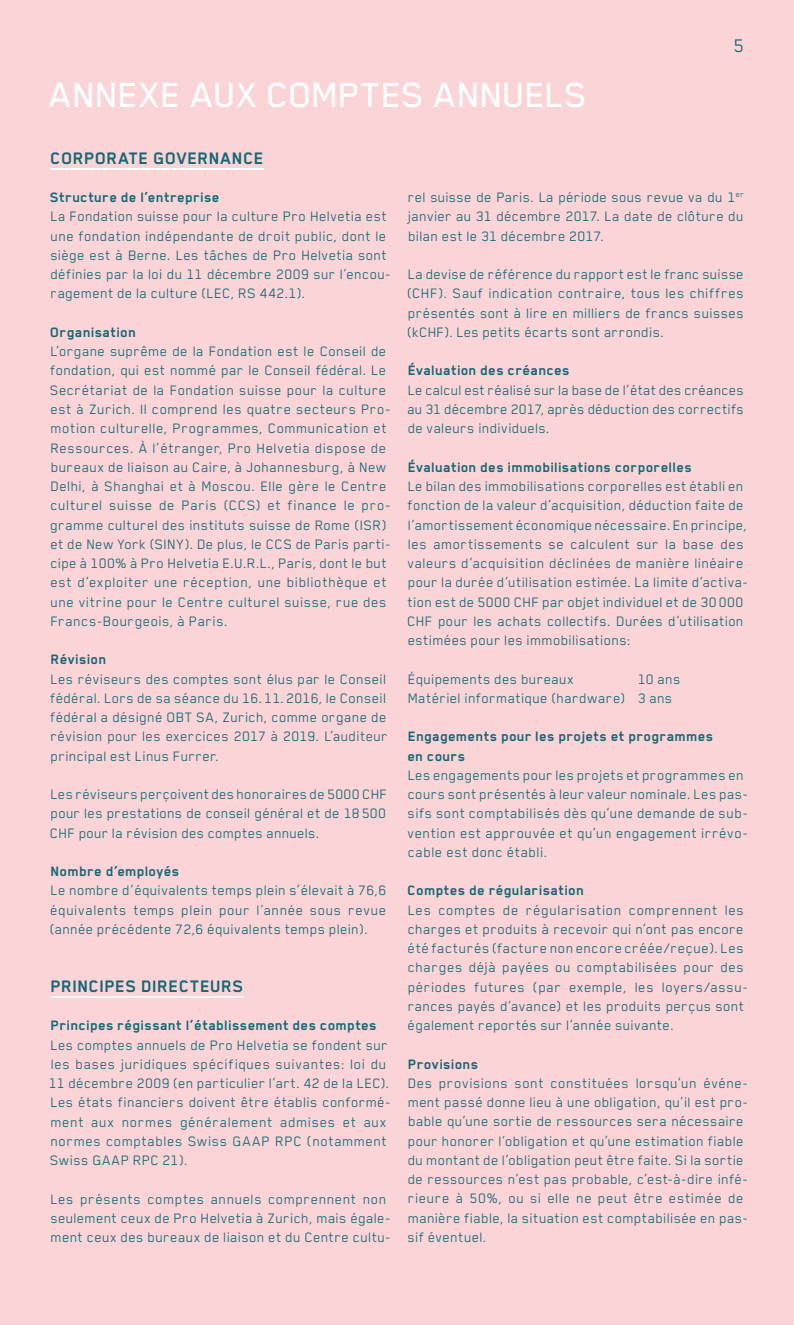
<style>
.page{position:relative;width:794px;height:1325px;background:#fff}
.page>*{position:absolute;margin:0;border:0;box-sizing:border-box;transform-origin:0 0}
.t1{font:40.25px "B Pro Helvetia Medium";color:#fff}
.t2{font:21px "B Pro Helvetia Book";color:#126873}
.t3{font:19.25px "B Pro Helvetia Bold";letter-spacing:.01em;color:#126873}
.t4{font:15.75px/19.2px "B Pro Helvetia Book";letter-spacing:.025em;color:#126873}
.t5{font:15.75px/19.2px "B Pro Helvetia Bold";letter-spacing:.02em;color:#126873}
</style>
<div class="page">
<div style="left:0;top:0;width:794px;height:1324px;background:#fbd4d8"></div>
<hr style="left:51px;top:168px;width:213px;height:2px;background:#fff">
<hr style="left:51px;top:996px;width:193px;height:1px;background:#fff">
<h1 class="t1" style="left:50px;top:73px;width:540px">ANNEXE AUX COMPTES ANNUELS</h1>
<h2 class="t2" style="left:734px;top:35px;width:12px">5</h2>
<p class="t3" style="left:51px;top:147px;width:215px">CORPORATE GOVERNANCE</p>
<p class="t5" style="left:50px;top:188px;width:171px">Structure de l’entreprise</p>
<p class="t4" style="left:51px;top:206px;width:342px">La Fondation suisse pour la culture Pro Helvetia est une fondation indépendante de droit public, dont le siège est à Berne. Les tâches de Pro Helvetia sont définies par la loi du 11 décembre 2009 sur l’encou&shy;ragement de la culture (LEC, RS 442.1).</p>
<p class="t5" style="left:50px;top:322px;width:87px">Organisation</p>
<p class="t4" style="left:50px;top:341px;width:342px">L’organe suprême de la Fondation est le Conseil de fondation, qui est nommé par le Conseil fédéral. Le Secrétariat de la Fondation suisse pour la culture est à Zurich. Il comprend les quatre secteurs Pro&shy;motion culturelle, Programmes, Communication et Ressources. À l’étranger, Pro Helvetia dispose de bureaux de liaison au Caire, à Johannesburg, à New Delhi, à Shanghai et à Moscou. Elle gère le Centre culturel suisse de Paris (CCS) et finance le pro&shy;gramme culturel des instituts suisse de Rome (ISR) et de New York (SINY). De plus, le CCS de Paris parti&shy;cipe à 100% à Pro Helvetia E.U.R.L., Paris, dont le but est d’exploiter une réception, une bibliothèque et une vitrine pour le Centre culturel suisse, rue des Francs-Bourgeois, à Paris.</p>
<p class="t5" style="left:51px;top:649px;width:57px">Révision</p>
<p class="t4" style="left:51px;top:668px;width:339px;text-align:justify">Les réviseurs des comptes sont élus par le Conseil fédéral. Lors de sa séance du 16. 11. 2016, le Conseil fédéral a désigné OBT SA, Zurich, comme organe de révision pour les exercices 2017 à 2019. L’auditeur principal est Linus Furrer.</p>
<p class="t4" style="left:50px;top:784px;width:339px;text-align:justify">Les réviseurs perçoivent des honoraires de 5000 CHF pour les prestations de conseil général et de 18500<br>CHF pour la révision des comptes annuels.</p>
<p class="t5" style="left:51px;top:861px;width:130px">Nombre d’employés</p>
<p class="t4" style="left:50px;top:880px;width:338px;text-align:justify">Le nombre d’équivalents temps plein s’élevait à 76,6 équivalents temps plein pour l’année sous revue (année précédente 72,6 équivalents temps plein).</p>
<p class="t3" style="left:51px;top:975px;width:194px">PRINCIPES DIRECTEURS</p>
<p class="t5" style="left:51px;top:1015px;width:328px">Principes régissant l’établissement des comptes</p>
<p class="t4" style="left:49px;top:1034px;width:343px">Les comptes annuels de Pro Helvetia se fondent sur les bases juridiques spécifiques suivantes: loi du 11 décembre 2009 (en particulier l’art. 42 de la LEC).<br>Les états financiers doivent être établis conformé&shy;ment aux normes généralement admises et aux normes comptables Swiss GAAP RPC (notamment Swiss GAAP RPC 21).</p>
<p class="t4" style="left:51px;top:1188px;width:342px">Les présents comptes annuels comprennent non seulement ceux de Pro Helvetia à Zurich, mais égale&shy;ment ceux des bureaux de liaison et du Centre cultu-</p>
<p class="t4" style="left:408px;top:187px;width:338px;text-align:justify">rel suisse de Paris. La période sous revue va du 1<sup>er </sup>janvier au 31 décembre 2017. La date de clôture du bilan est le 31 décembre 2017.</p>
<p class="t4" style="left:407px;top:264px;width:338px;text-align:justify">La devise de référence du rapport est le franc suisse (CHF). Sauf indication contraire, tous les chiffres présentés sont à lire en milliers de francs suisses (kCHF). Les petits écarts sont arrondis.</p>
<p class="t5" style="left:408px;top:361px;width:163px">Évaluation des créances</p>
<p class="t4" style="left:408px;top:380px;width:338px;text-align:justify">Le calcul est réalisé sur la base de l’état des créances au 31 décembre 2017, après déduction des correctifs de valeurs individuels.</p>
<p class="t5" style="left:408px;top:457px;width:285px">Évaluation des immobilisations corporelles</p>
<p class="t4" style="left:407px;top:476px;width:342px">Le bilan des immobilisations corporelles est établi en fonction de la valeur d’acquisition, déduction faite de l’amortissement économique nécessaire. En principe, les amortissements se calculent sur la base des valeurs d’acquisition déclinées de manière linéaire pour la durée d’utilisation estimée. La limite d’activa&shy;tion est de 5000 CHF par objet individuel et de 30 000<br>CHF pour les achats collectifs. Durées d’utilisation estimées pour les immobilisations:</p>
<p class="t4" style="left:408px;top:668px;width:168px">Équipements des bureaux</p>
<p class="t4" style="left:408px;top:668px;width:274px;text-indent:230px">10 ans<br>Matériel informatique (hardware) 3 ans</p>
<p class="t5" style="left:408px;top:726px;width:307px">Engagements pour les projets et programmes en cours</p>
<p class="t4" style="left:408px;top:765px;width:342px">Les engagements pour les projets et programmes en cours sont présentés à leur valeur nominale. Les pas&shy;sifs sont comptabilisés dès qu’une demande de sub&shy;vention est approuvée et qu’un engagement irrévo&shy;cable est donc établi.</p>
<p class="t5" style="left:407px;top:880px;width:178px">Comptes de régularisation</p>
<p class="t4" style="left:408px;top:899px;width:342px">Les comptes de régularisation comprennent les charges et produits à recevoir qui n’ont pas encore été facturés (facture non encore créée/reçue). Les charges déjà payées ou comptabilisées pour des périodes futures (par exemple, les loyers/assu&shy;rances payés d’avance) et les produits perçus sont également reportés sur l’année suivante.</p>
<p class="t5" style="left:408px;top:1054px;width:72px">Provisions</p>
<p class="t4" style="left:408px;top:1073px;width:342px">Des provisions sont constituées lorsqu’un événe&shy;ment passé donne lieu à une obligation, qu’il est pro&shy;bable qu’une sortie de ressources sera nécessaire pour honorer l’obligation et qu’une estimation fiable du montant de l’obligation peut être faite. Si la sortie de ressources n’est pas probable, c’est-à-dire infé&shy;rieure à 50%, ou si elle ne peut être estimée de manière fiable, la situation est comptabilisée en pas&shy;sif éventuel.</p>
</div>
